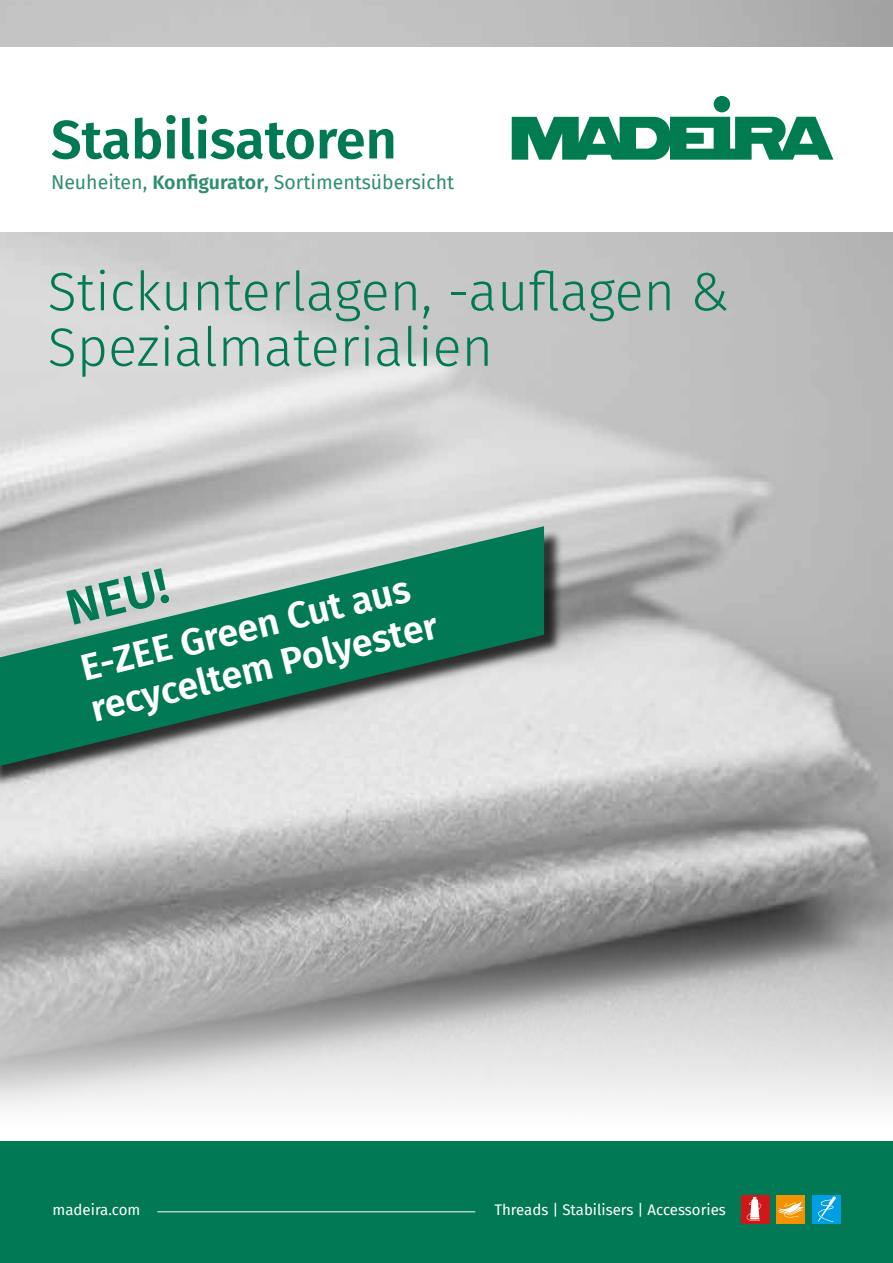
<style>
.page{position:relative;width:893px;height:1263px;background:#fff}
.page>*{position:absolute;margin:0;border:0;box-sizing:border-box;transform-origin:0 0}
.t1{font:300 54px/55.5px "Fira Sans";color:#007954}
.t2{font:600 54px "Fira Sans";color:#007954}
.t3{font:600 49.5px "Fira Sans";color:#007954}
.t4{font:600 37.5px/42px "Fira Sans";color:#fff}
.t5{font:19.5px "Fira Sans";color:#2f8e70}
.t6{font:15px "Fira Sans";color:#fff}
.s1{font-weight:600}
.s2{font-weight:500}
</style>
<div class="page">
<svg style="left:0;top:846px;width:893px;height:296px"></svg>
<svg style="left:512px;top:117px;width:321px;height:43px"></svg>
<div style="left:714px;top:96px;width:16px;height:16px;background:#007c50;border-radius:50%"></div>
<div style="left:0;top:1142px;width:893px;height:121px;background:#007954"></div>
<div style="left:777px;top:1195px;width:28px;height:28px;background:#f39200"></div>
<svg style="left:778px;top:1201px;width:26px;height:17px"></svg>
<div style="left:741px;top:1195px;width:28px;height:28px;background:#cd1719"></div>
<div style="left:813px;top:1195px;width:28px;height:28px;background:#009fe3"></div>
<svg style="left:818px;top:1196px;width:18px;height:26px"></svg>
<svg style="left:746px;top:1197px;width:16px;height:24px"></svg>
<hr style="left:157px;top:1211px;width:318px;height:1px;background:#fff">
<div style="left:0;top:529px;width:563px;height:258px;background:#000;opacity:.75"></div>
<svg style="left:0;top:526px;width:544px;height:240px;background:#6da493"></svg>
<p class="t2" style="left:51px;top:95px;width:347px">Stabilisatoren</p>
<p class="t5" style="left:51px;top:168px;width:405px">Neuheiten, <span class="s1">Konfigurator</span><span class="s2">,</span> Sortimentsübersicht</p>
<p class="t1" style="left:48px;top:263px;width:683px">Stickunterlagen, -auflagen &amp;<br>Spezialmaterialien</p>
<p class="t3" style="left:57px;top:569px;width:105px;rotate:-14deg">NEU!</p>
<p class="t4" style="left:76px;top:646px;width:357px;rotate:-14deg">E-ZEE Green Cut aus recyceltem Polyester</p>
<p class="t6" style="left:53px;top:1199px;width:89px">madeira.com</p>
<p class="t6" style="left:494px;top:1199px;width:233px">Threads | Stabilisers | Accessories</p>
</div>
